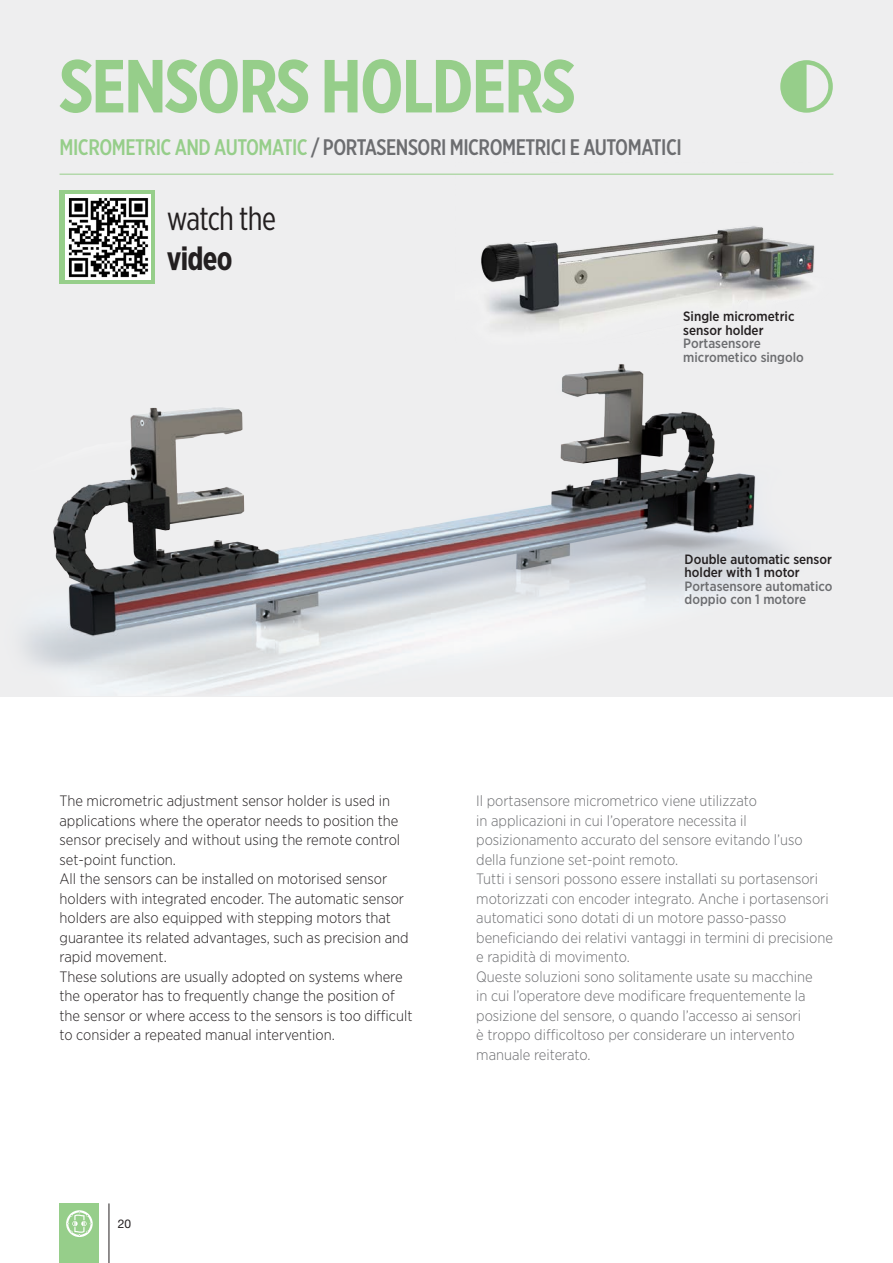
<style>
.page{position:relative;width:893px;height:1263px;background:#fff}
.page>*{position:absolute;margin:0;border:0;box-sizing:border-box;transform-origin:0 0}
.Titolo_1_Italiano{font:700 75px "Gotham X Narrow";letter-spacing:-.02em;color:#96ce8a}
.Titolo_Italiano_2{font:33px "Gotham X Narrow";letter-spacing:-.025em;color:#231f20}
.Titolo_Italiano_2-2{font:700 33px "Gotham X Narrow";letter-spacing:-.02em;color:#231f20}
.TitMainPar{font:500 22.5px "Gotham X Narrow";letter-spacing:-.02em;color:#6c6d70}
.t1{font:300 15px/19.5px "Gotham Narrow";color:#6c6d70}
.t2{font:300 15px/19.5px "Gotham Narrow";color:#231f20}
.t3{font:500 13.5px/13.5px "Gotham Narrow";color:#6c6d70}
.t4{font:500 13.5px "Gotham Narrow";color:#231f20}
.t5{font:12px "Helvetica Neue LT Pro";color:#231f20}
.s1{color:#96ce8a}
.s2{color:#231f20}
</style>
<div class="page">
<hr style="left:109px;top:1203px;width:1px;height:60px;background:#231f20">
<div style="left:60px;top:1203px;width:39px;height:60px;background:#96ce8a"></div>
<svg style="left:66px;top:1210px;width:27px;height:27px"></svg>
<div style="left:0;top:0;width:893px;height:696px;background:#eeeeef"></div>
<img style="left:24px;top:364px;width:761px;height:323px">
<img style="left:455px;top:173px;width:378px;height:156px">
<hr style="left:60px;top:174px;width:773px;height:1px;background:#96ce8a">
<div style="left:780px;top:60px;width:53px;height:53px;border:4px solid #96ce8a;border-radius:50%"></div>
<svg style="left:782px;top:62px;width:24px;height:48px"></svg>
<div style="left:60px;top:190px;width:95px;height:94px;background:#96ce8a"></div>
<img style="left:65px;top:194px;width:86px;height:85px">
<p class="Titolo_1_Italiano" style="left:60px;top:40px;width:517px">SENSORS HOLDERS</p>
<p class="TitMainPar" style="left:60px;top:134px;width:624px"><span class="s1">MICROMETRIC AND AUTOMATIC</span> / PORTASENSORI MICROMETRICI E AUTOMATICI</p>
<p class="Titolo_Italiano_2" style="left:167px;top:199px;width:111px">watch the</p>
<p class="Titolo_Italiano_2-2" style="left:167px;top:238px;width:67px">video</p>
<p class="t3" style="left:683px;top:310px;width:122px"><span class="s2">Single micrometric sensor holder<br></span>Portasensore micrometico singolo</p>
<p class="t4" style="left:685px;top:550px;width:149px">Double automatic sensor</p>
<p class="t4" style="left:685px;top:564px;width:117px">holder with 1 motor</p>
<p class="t3" style="left:685px;top:579px;width:149px">Portasensore automatico</p>
<p class="t3" style="left:685px;top:592px;width:123px">doppio con 1 motore</p>
<p class="t2" style="left:60px;top:791px;width:342px">The micrometric adjustment sensor holder is used in applications where the operator needs to position the sensor precisely and without using the remote control set-point function.</p>
<p class="t2" style="left:60px;top:869px;width:351px">All the sensors can be installed on motorised sensor holders with integrated encoder. The automatic sensor holders are also equipped with stepping motors that guarantee its related advantages, such as precision and rapid movement.</p>
<p class="t2" style="left:60px;top:966px;width:354px">These solutions are usually adopted on systems where the operator has to frequently change the position of the sensor or where access to the sensors is too difficult to consider a repeated manual intervention.</p>
<p class="t5" style="left:118px;top:1216px;width:15px">20</p>
<p class="t1" style="left:476px;top:791px;width:328px">Il portasensore micrometrico viene utilizzato<br>in applicazioni in cui l’operatore necessita il posizionamento accurato del sensore evitando l’uso della funzione set-point remoto.</p>
<p class="t1" style="left:476px;top:869px;width:358px">Tutti i sensori possono essere installati su portasensori motorizzati con encoder integrato. Anche i portasensori automatici sono dotati di un motore passo-passo beneficiando dei relativi vantaggi in termini di precisione e rapidità di movimento.</p>
<p class="t1" style="left:476px;top:966px;width:338px">Queste soluzioni sono solitamente usate su macchine in cui l’operatore deve modificare frequentemente la posizione del sensore, o quando l’accesso ai sensori<br>è troppo difficoltoso per considerare un intervento manuale reiterato.</p>
</div>
